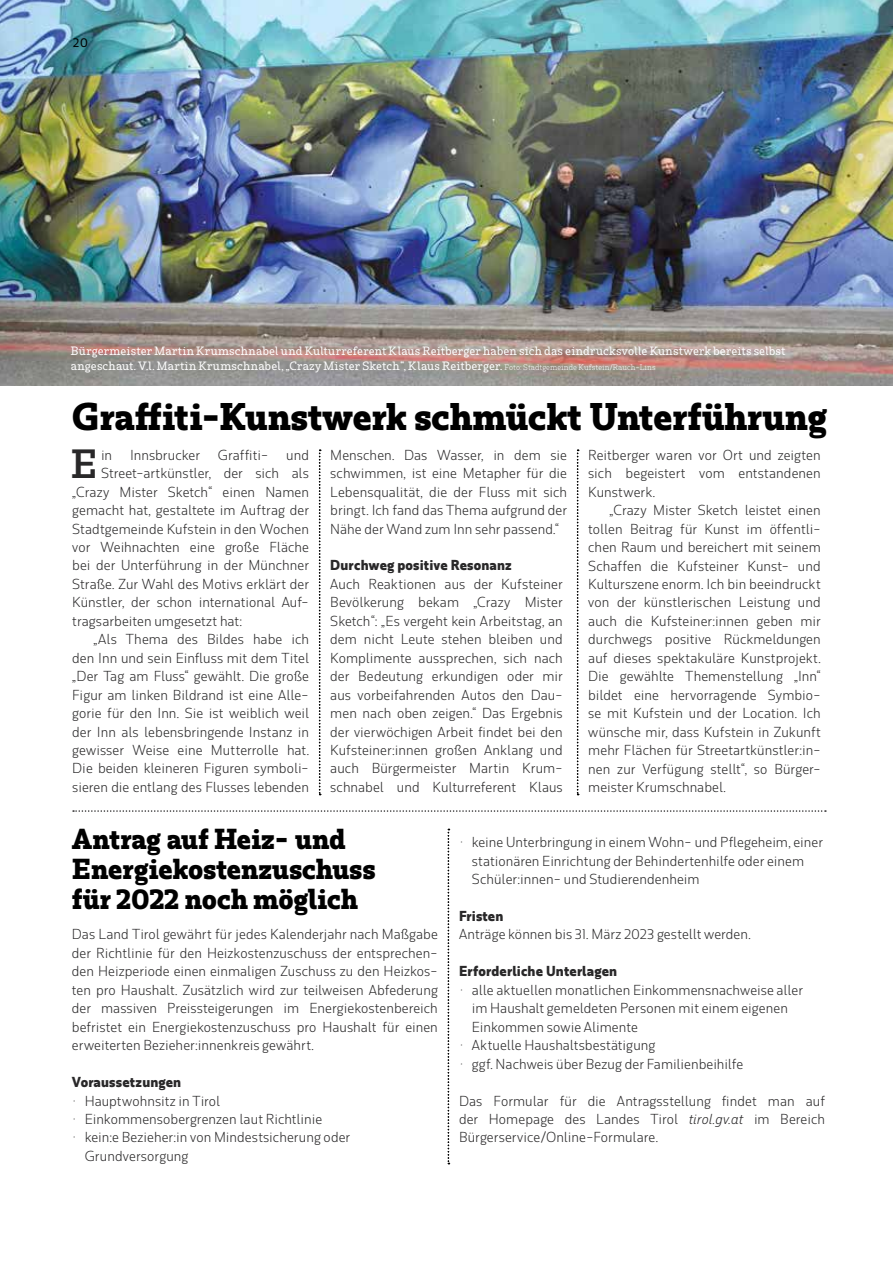
<style>
.page{position:relative;width:893px;height:1263px;background:#fff}
.page>*{position:absolute;margin:0;border:0;box-sizing:border-box;transform-origin:0 0}
.t1{font:600 38.1px "Rum Serif";color:#292829}
.t2{font:700 36px "Rum Serif";letter-spacing:-.01em;color:#000}
.t3{font:700 27px/30px "Rum Serif";letter-spacing:-.005em;color:#000}
.t4{font:300 13.5px/18.5px "Rum Sans";letter-spacing:.01em;color:#292829;text-align:justify}
.t5{font:700 13.5px "Rum Sans";letter-spacing:.01em;color:#292829}
.t6{font:500 12px "Rum Sans";color:#000}
.t7{font:500 11.25px/15px "Rum Serif";letter-spacing:.01em;color:#fff}
.s1{font-weight:300;font-size:7.5px}
.s2{font-style:italic}
</style>
<div class="page">
<img style="left:0;top:0;width:893px;height:386px">
<svg style="left:319px;top:450px;width:2px;height:345px"></svg>
<svg style="left:577px;top:450px;width:2px;height:345px"></svg>
<svg style="left:448px;top:829px;width:1px;height:335px"></svg>
<svg style="left:73px;top:810px;width:753px;height:2px"></svg>
<p class="t6" style="left:72px;top:36px;width:17px">20</p>
<p class="t7" style="left:71px;top:343px;width:716px">Bürgermeister Martin Krumschnabel und Kulturreferent Klaus Reitberger haben sich das eindrucksvolle Kunstwerk bereits selbst angeschaut. V.l. Martin Krumschnabel, „Crazy Mister Sketch“, Klaus Reitberger. <span class="s1">Foto: Stadtgemeinde Kufstein/Rauch-Lins</span></p>
<h2 class="t2" style="left:72px;top:395px;width:757px">Graffiti-Kunstwerk schmückt Unterführung</h2>
<h1 class="t1" style="left:71px;top:441px;width:28px">E</h1>
<p class="t4" style="left:101px;top:445px;width:13px">in</p>
<p class="t4" style="left:130px;top:445px;width:71px">Innsbrucker</p>
<p class="t4" style="left:218px;top:445px;width:52px">Graffiti-</p>
<p class="t4" style="left:286px;top:445px;width:24px">und</p>
<p class="t4" style="left:101px;top:464px;width:209px">Street-artkünstler, der sich als</p>
<p class="t4" style="left:72px;top:482px;width:238px">„Crazy Mister Sketch“ einen Namen</p>
<p class="t4" style="left:72px;top:501px;width:238px">gemacht hat, gestaltete im Auftrag der</p>
<p class="t4" style="left:72px;top:519px;width:238px">Stadtgemeinde Kufstein in den Wochen</p>
<p class="t4" style="left:72px;top:538px;width:238px">vor Weihnachten eine große Fläche</p>
<p class="t4" style="left:72px;top:556px;width:238px">bei der Unterführung in der Münchner</p>
<p class="t4" style="left:72px;top:575px;width:238px">Straße. Zur Wahl des Motivs erklärt der</p>
<p class="t4" style="left:72px;top:593px;width:238px">Künstler, der schon international Auf-</p>
<p class="t4" style="left:72px;top:612px;width:172px">tragsarbeiten umgesetzt hat:</p>
<p class="t4" style="left:94px;top:630px;width:217px">„Als Thema des Bildes habe ich</p>
<p class="t4" style="left:72px;top:648px;width:238px">den Inn und sein Einfluss mit dem Titel</p>
<p class="t4" style="left:72px;top:667px;width:238px">„Der Tag am Fluss“ gewählt. Die große</p>
<p class="t4" style="left:72px;top:685px;width:238px">Figur am linken Bildrand ist eine Alle-</p>
<p class="t4" style="left:72px;top:704px;width:238px">gorie für den Inn. Sie ist weiblich weil</p>
<p class="t4" style="left:72px;top:722px;width:238px">der Inn als lebensbringende Instanz in</p>
<p class="t4" style="left:72px;top:741px;width:238px">gewisser Weise eine Mutterrolle hat.</p>
<p class="t4" style="left:72px;top:759px;width:238px">Die beiden kleineren Figuren symboli-</p>
<p class="t4" style="left:72px;top:778px;width:238px">sieren die entlang des Flusses lebenden</p>
<p class="t4" style="left:330px;top:445px;width:238px">Menschen. Das Wasser, in dem sie schwimmen, ist eine Metapher für die Lebensqualität, die der Fluss mit sich bringt. Ich fand das Thema aufgrund der Nähe der Wand zum Inn sehr passend.“</p>
<p class="t5" style="left:330px;top:557px;width:183px">Durchweg positive Resonanz</p>
<p class="t4" style="left:330px;top:575px;width:234px">Auch Reaktionen aus der Kufsteiner Bevölkerung bekam „Crazy Mister Sketch“: „Es vergeht kein Arbeitstag, an dem nicht Leute stehen bleiben und Komplimente aussprechen, sich nach der Bedeutung erkundigen oder mir aus vorbeifahrenden Autos den Dau&shy;men nach oben zeigen.“ Das Ergebnis der vierwöchigen Arbeit findet bei den Kufsteiner:innen großen Anklang und auch Bürgermeister Martin Krum&shy;schnabel und Kulturreferent Klaus</p>
<p class="t4" style="left:588px;top:445px;width:234px">Reitberger waren vor Ort und zeigten sich begeistert vom entstandenen Kunstwerk.</p>
<p class="t4" style="left:588px;top:501px;width:234px;text-indent:21px">„Crazy Mister Sketch leistet einen tollen Beitrag für Kunst im öffentli&shy;chen Raum und bereichert mit seinem Schaffen die Kufsteiner Kunst- und Kulturszene enorm. Ich bin beeindruckt von der künstlerischen Leistung und auch die Kufsteiner:innen geben mir durchwegs positive Rückmeldungen auf dieses spektakuläre Kunstprojekt.<br>Die gewählte Themenstellung „Inn“ bildet eine hervorragende Symbio&shy;se mit Kufstein und der Location. Ich wünsche mir, dass Kufstein in Zukunft mehr Flächen für Streetartkünstler:in&shy;nen zur Verfügung stellt“, so Bürger&shy;meister Krumschnabel.</p>
<h3 class="t3" style="left:72px;top:824px;width:305px">Antrag auf Heiz- und<br>Energiekostenzuschuss für 2022 noch möglich</h3>
<p class="t4" style="left:72px;top:925px;width:367px">Das Land Tirol gewährt für jedes Kalenderjahr nach Maßgabe der Richtlinie für den Heizkostenzuschuss der entsprechen&shy;den Heizperiode einen einmaligen Zuschuss zu den Heizkos&shy;ten pro Haushalt. Zusätzlich wird zur teilweisen Abfederung der massiven Preissteigerungen im Energiekostenbereich befristet ein Energiekostenzuschuss pro Haushalt für einen erweiterten Bezieher:innenkreis gewährt.</p>
<p class="t5" style="left:72px;top:1074px;width:111px">Voraussetzungen</p>
<p class="t4" style="left:72px;top:1091px;width:150px">• Hauptwohnsitz in Tirol</p>
<p class="t4" style="left:72px;top:1110px;width:252px">• Einkommensobergrenzen laut Richtlinie</p>
<p class="t4" style="left:85px;top:1128px;width:267px;text-indent:-13px">• kein:e Bezieher:in von Mindestsicherung oder<br>Grundversorgung</p>
<p class="t4" style="left:472px;top:833px;width:353px;text-align:left;text-indent:-13px">• keine Unterbringung in einem Wohn- und Pflegeheim, einer stationären Einrichtung der Behindertenhilfe oder einem<br>Schüler:innen- und Studierendenheim</p>
<p class="t5" style="left:459px;top:908px;width:46px">Fristen</p>
<p class="t4" style="left:459px;top:925px;width:293px">Anträge können bis 31. März 2023 gestellt werden.</p>
<p class="t5" style="left:459px;top:963px;width:160px">Erforderliche Unterlagen</p>
<p class="t4" style="left:472px;top:980px;width:333px;text-align:left;text-indent:-13px">• alle aktuellen monatlichen Einkommensnachweise aller im Haushalt gemeldeten Personen mit einem eigenen<br>Einkommen sowie Alimente</p>
<p class="t4" style="left:459px;top:1036px;width:198px">• Aktuelle Haushaltsbestätigung</p>
<p class="t4" style="left:459px;top:1054px;width:286px">• ggf. Nachweis über Bezug der Familienbeihilfe</p>
<p class="t4" style="left:459px;top:1091px;width:367px">Das Formular für die Antragsstellung findet man auf der Homepage des Landes Tirol <span class="s2">tirol.gv.at</span> im Bereich Bürgerservice/Online-Formulare.</p>
</div>
